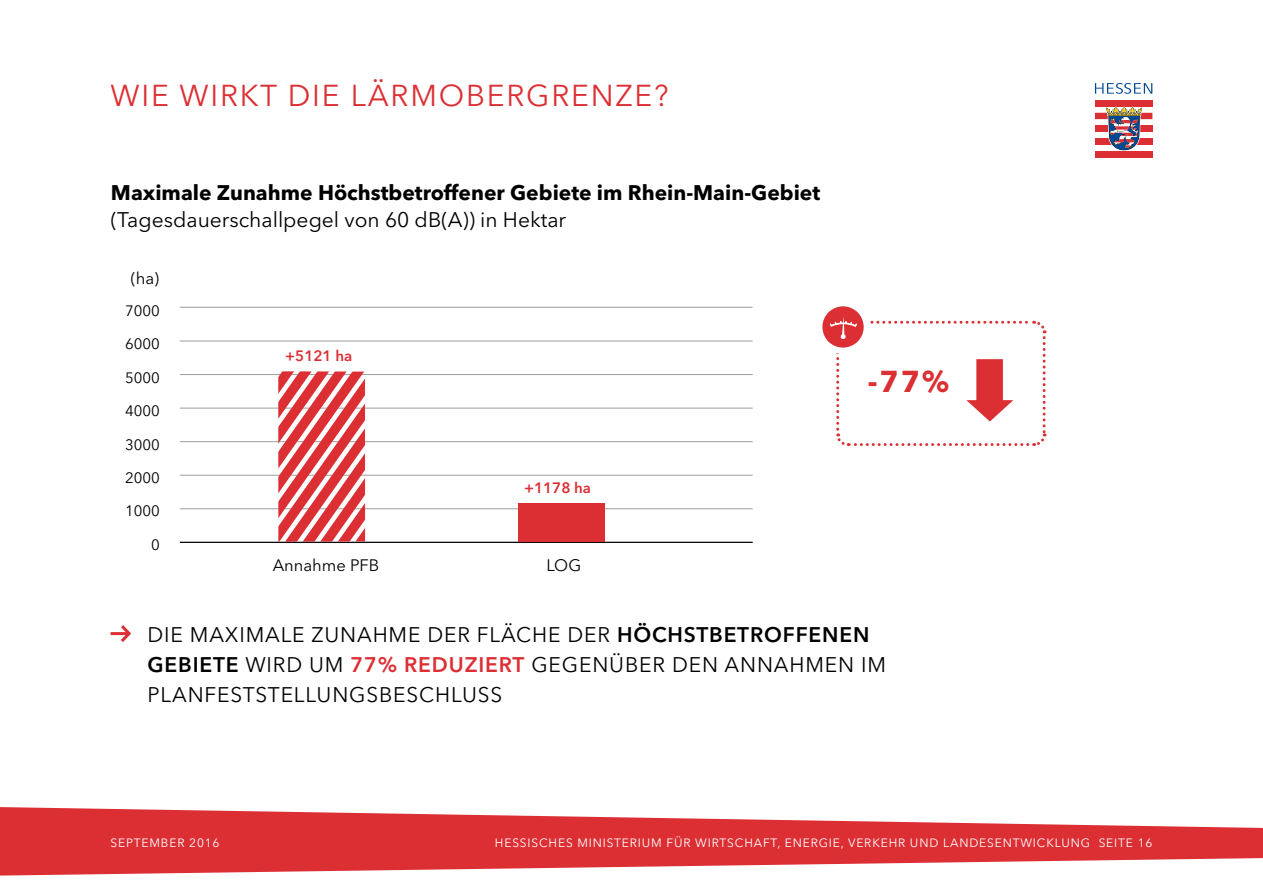
<style>
.page{position:relative;width:1263px;height:893px;background:#fff}
.page>*{position:absolute;margin:0;border:0;box-sizing:border-box;transform-origin:0 0}
.t1{font:30px "Avenir Next LT Pro";letter-spacing:.06em;color:#dc2f34}
.t2{font:700 30px "Avenir Next LT Pro";color:#dc2f34}
.t3{font:21px/29.7px "Avenir Next LT Pro";letter-spacing:.04em;color:#000}
.t4{font:700 21px "Avenir Next LT Pro";color:#000}
.t5{font:21px "Avenir Next LT Pro";color:#000}
.t6{font:16.5px "Avenir Next LT Pro";color:#000}
.t7{font:15px "Avenir Next LT Pro";color:#000}
.t8{font:600 15px "Avenir Next LT Pro";color:#dc2f34}
.t9{font:12px "Avenir Next LT Pro";letter-spacing:.07em;color:#fff}
.s1{font-weight:600}
.s2{font-weight:600;color:#dc2f34}
</style>
<div class="page">
<div style="left:1095px;top:100px;width:57px;height:6px;background:#dc2f34"></div>
<div style="left:1095px;top:113px;width:57px;height:6px;background:#dc2f34"></div>
<div style="left:1095px;top:126px;width:57px;height:6px;background:#dc2f34"></div>
<div style="left:1095px;top:138px;width:57px;height:7px;background:#dc2f34"></div>
<div style="left:1095px;top:151px;width:57px;height:6px;background:#dc2f34"></div>
<svg style="left:1105px;top:106px;width:38px;height:45px"></svg>
<svg style="left:1095px;top:83px;width:57px;height:11px"></svg>
<svg style="left:0;top:807px;width:1263px;height:69px;fill:#dc2f34"></svg>
<hr style="left:180px;top:374px;width:573px;height:1px;background:#9d9d9c">
<hr style="left:180px;top:408px;width:573px;height:1px;background:#9d9d9c">
<hr style="left:180px;top:441px;width:573px;height:1px;background:#9d9d9c">
<hr style="left:180px;top:475px;width:573px;height:1px;background:#9d9d9c">
<hr style="left:180px;top:508px;width:573px;height:1px;background:#9d9d9c">
<hr style="left:180px;top:542px;width:573px;height:1px;background:#000">
<hr style="left:111px;top:632px;width:18px;height:3px;background:#dc2f34">
<svg style="left:118px;top:625px;width:13px;height:17px"></svg>
<div style="left:518px;top:503px;width:87px;height:39px;background:#dc2f34"></div>
<hr style="left:180px;top:341px;width:572px;height:1px;background:#9d9d9c">
<hr style="left:180px;top:307px;width:572px;height:1px;background:#9d9d9c">
<svg style="left:278px;top:371px;width:87px;height:171px"></svg>
<svg style="left:822px;top:306px;width:225px;height:140px"></svg>
<h1 class="t1" style="left:111px;top:77px;width:559px">WIE WIRKT DIE LÄRMOBERGRENZE?</h1>
<p class="t4" style="left:111px;top:180px;width:711px">Maximale Zunahme Höchstbetroffener Gebiete im Rhein-Main-Gebiet</p>
<p class="t5" style="left:111px;top:208px;width:457px">(Tagesdauerschallpegel von 60 dB(A)) in Hektar</p>
<p class="t6" style="left:131px;top:268px;width:30px">(ha)</p>
<p class="t7" style="left:125px;top:302px;width:36px">7000</p>
<p class="t7" style="left:125px;top:335px;width:36px">6000</p>
<p class="t7" style="left:125px;top:369px;width:36px">5000</p>
<p class="t7" style="left:125px;top:402px;width:36px">4000</p>
<p class="t7" style="left:125px;top:435px;width:36px">3000</p>
<p class="t7" style="left:125px;top:469px;width:36px">2000</p>
<p class="t7" style="left:125px;top:502px;width:36px">1000</p>
<p class="t7" style="left:151px;top:535px;width:10px">0</p>
<p class="t8" style="left:285px;top:347px;width:69px">+5121 ha</p>
<p class="t8" style="left:524px;top:479px;width:69px">+1178 ha</p>
<p class="t6" style="left:273px;top:555px;width:108px">Annahme PFB</p>
<p class="t6" style="left:546px;top:555px;width:36px">LOG</p>
<h1 class="t2" style="left:868px;top:364px;width:83px">-77%</h1>
<p class="t3" style="left:148px;top:620px;width:740px">DIE MAXIMALE ZUNAHME DER FLÄCHE DER <span class="s1">HÖCHSTBETROFFENEN<br>GEBIETE</span> WIRD UM <span class="s2">77% REDUZIERT</span> GEGENÜBER DEN ANNAHMEN IM<br>PLANFESTSTELLUNGSBESCHLUSS</p>
<p class="t9" style="left:111px;top:835px;width:111px">SEPTEMBER 2016</p>
<p class="t9" style="left:495px;top:835px;width:659px">HESSISCHES MINISTERIUM FÜR WIRTSCHAFT, ENERGIE, VERKEHR UND LANDESENTWICKLUNG SEITE 16</p>
</div>
